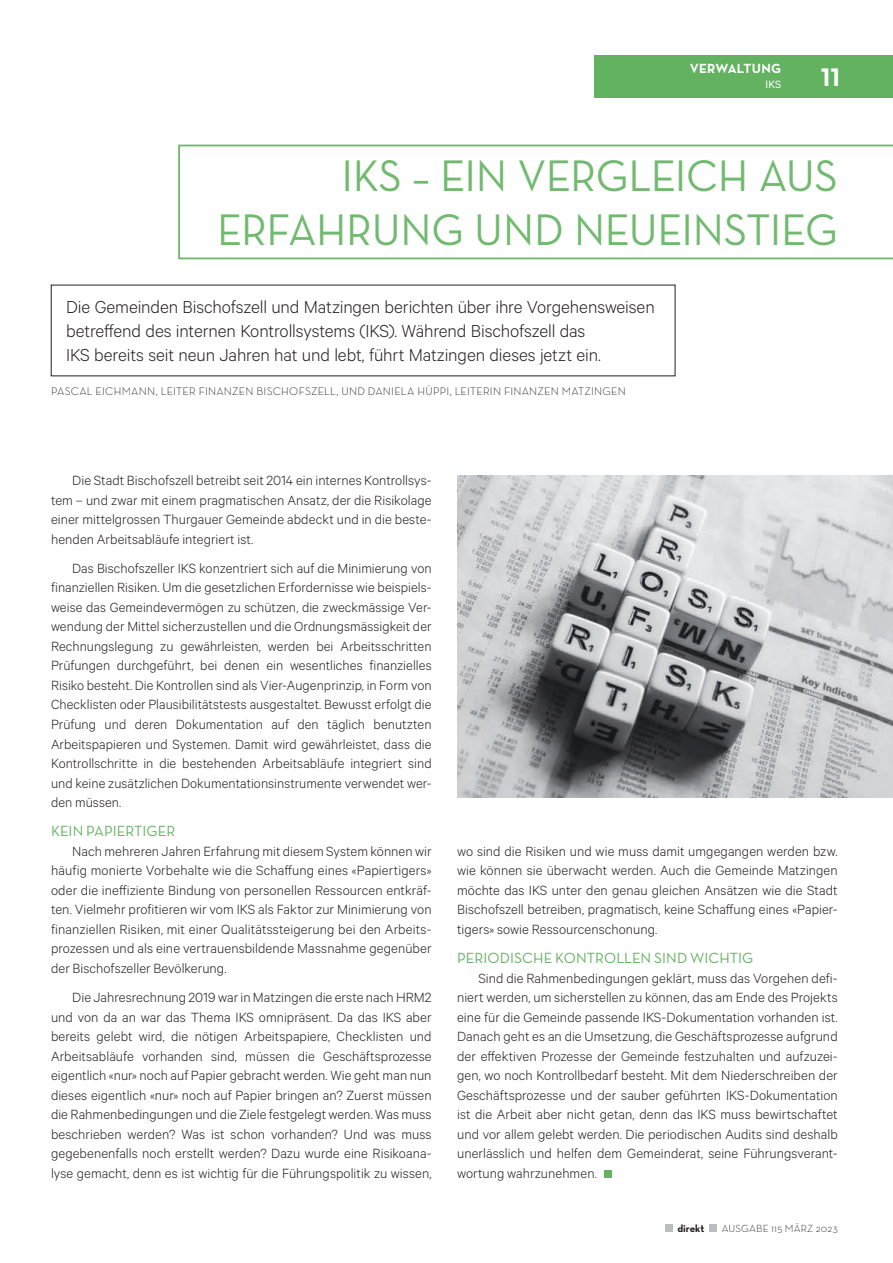
<style>
.page{position:relative;width:893px;height:1263px;background:#fff}
.page>*{position:absolute;margin:0;border:0;box-sizing:border-box;transform-origin:0 0}
.t1{font:45px/54px "Neutra Text";letter-spacing:-.015em;color:#62b260;text-align:right}
.t2{font:25.8px "Neutra Text Bold Alt";color:#fff}
.t3{font:300 19.5px/24px "Calibre";letter-spacing:-.005em;color:#231f20}
.t4{font:300 15px/19.5px "Calibre";letter-spacing:.005em;color:#231f20;text-align:justify}
.t5{font:15px "Neutra Text";color:#62b260}
.t6{font:700 13.5px "Neutra Text";letter-spacing:.015em;color:#fff}
.t7{font:12px "Calibre";color:#fff}
.t8{font:300 11.25px "Neutra Text";letter-spacing:.015em;color:#231f20}
.t9{font:300 10.5px "Neutra Text";letter-spacing:.015em;color:#231f20}
.t10{font:700 10.5px "Neutra Text";color:#231f20}
</style>
<div class="page">
<div style="left:665px;top:1224px;width:7px;height:8px;background:#bcbdc0"></div>
<div style="left:709px;top:1224px;width:8px;height:8px;background:#bcbdc0"></div>
<div style="left:604px;top:1170px;width:8px;height:7px;background:#62b260"></div>
<img style="left:457px;top:475px;width:436px;height:322px">
<svg style="left:178px;top:145px;width:715px;height:114px"></svg>
<div style="left:594px;top:55px;width:299px;height:43px;background:#62b260"></div>
<p class="t6" style="left:690px;top:60px;width:93px">VERWALTUNG</p>
<p class="t7" style="left:765px;top:77px;width:17px">IKS</p>
<h2 class="t2" style="left:821px;top:61px;width:20px">11</h2>
<h1 class="t1" style="left:217px;top:148px;width:622px">IKS – EIN VERGLEICH AUS<br>ERFAHRUNG UND NEUEINSTIEG</h1>
<h3 class="t3" style="left:66px;top:294px;width:590px">Die Gemeinden Bischofszell und Matzingen berichten über ihre Vorgehensweisen betreffend des internen Kontrollsystems (IKS). Während Bischofszell das<br>IKS bereits seit neun Jahren hat und lebt, führt Matzingen dieses jetzt ein.</h3>
<p class="t8" style="left:51px;top:384px;width:576px">PASCAL EICHMANN, LEITER FINANZEN BISCHOFSZELL, UND DANIELA HÜPPI, LEITERIN FINANZEN MATZINGEN</p>
<p class="t4" style="left:51px;top:470px;width:382px;text-indent:21px">Die Stadt Bischofszell betreibt seit 2014 ein internes Kontrollsys&shy;tem – und zwar mit einem pragmatischen Ansatz, der die Risikolage einer mittelgrossen Thurgauer Gemeinde abdeckt und in die beste&shy;henden Arbeitsabläufe integriert ist.</p>
<p class="t4" style="left:51px;top:558px;width:382px;text-indent:21px">Das Bischofszeller IKS konzentriert sich auf die Minimierung von finanziellen Risiken. Um die gesetzlichen Erfordernisse wie beispiels&shy;weise das Gemeindevermögen zu schützen, die zweckmässige Ver&shy;wendung der Mittel sicherzustellen und die Ordnungsmässigkeit der Rechnungslegung zu gewährleisten, werden bei Arbeitsschritten Prüfungen durchgeführt, bei denen ein wesentliches finanzielles Risiko besteht. Die Kontrollen sind als Vier-Augenprinzip, in Form von Checklisten oder Plausibilitätstests ausgestaltet. Bewusst erfolgt die Prüfung und deren Dokumentation auf den täglich benutzten Arbeitspapieren und Systemen. Damit wird gewährleistet, dass die Kontrollschritte in die bestehenden Arbeitsabläufe integriert sind und keine zusätzlichen Dokumentationsinstrumente verwendet wer&shy;den müssen.</p>
<p class="t5" style="left:51px;top:822px;width:126px">KEIN PAPIERTIGER</p>
<p class="t4" style="left:51px;top:841px;width:382px;text-indent:21px">Nach mehreren Jahren Erfahrung mit diesem System können wir häufig monierte Vorbehalte wie die Schaffung eines «Papiertigers» oder die ineffiziente Bindung von personellen Ressourcen entkräf&shy;ten. Vielmehr profitieren wir vom IKS als Faktor zur Minimierung von finanziellen Risiken, mit einer Qualitätssteigerung bei den Arbeits&shy;prozessen und als eine vertrauensbildende Massnahme gegenüber der Bischofszeller Bevölkerung.</p>
<p class="t4" style="left:51px;top:987px;width:382px;text-indent:21px">Die Jahresrechnung 2019 war in Matzingen die erste nach HRM2 und von da an war das Thema IKS omnipräsent. Da das IKS aber bereits gelebt wird, die nötigen Arbeitspapiere, Checklisten und Arbeitsabläufe vorhanden sind, müssen die Geschäftsprozesse eigentlich «nur» noch auf Papier gebracht werden. Wie geht man nun dieses eigentlich «nur» noch auf Papier bringen an? Zuerst müssen die Rahmenbedingungen und die Ziele festgelegt werden. Was muss beschrieben werden? Was ist schon vorhanden? Und was muss gegebenenfalls noch erstellt werden? Dazu wurde eine Risikoana&shy;lyse gemacht, denn es ist wichtig für die Führungspolitik zu wissen,</p>
<p class="t4" style="left:457px;top:841px;width:382px">wo sind die Risiken und wie muss damit umgegangen werden bzw. wie können sie überwacht werden. Auch die Gemeinde Matzingen möchte das IKS unter den genau gleichen Ansätzen wie die Stadt Bischofszell betreiben, pragmatisch, keine Schaffung eines «Papier&shy;tigers» sowie Ressourcenschonung.</p>
<p class="t5" style="left:457px;top:949px;width:298px">PERIODISCHE KONTROLLEN SIND WICHTIG</p>
<p class="t4" style="left:457px;top:967px;width:382px;text-indent:21px">Sind die Rahmenbedingungen geklärt, muss das Vorgehen defi&shy;niert werden, um sicherstellen zu können, das am Ende des Projekts eine für die Gemeinde passende IKS-Dokumentation vorhanden ist.<br>Danach geht es an die Umsetzung, die Geschäftsprozesse aufgrund der effektiven Prozesse der Gemeinde festzuhalten und aufzuzei&shy;gen, wo noch Kontrollbedarf besteht. Mit dem Niederschreiben der Geschäftsprozesse und der sauber geführten IKS-Dokumentation ist die Arbeit aber nicht getan, denn das IKS muss bewirtschaftet und vor allem gelebt werden. Die periodischen Audits sind deshalb unerlässlich und helfen dem Gemeinderat, seine Führungsverant&shy;wortung wahrzunehmen.</p>
<p class="t10" style="left:677px;top:1222px;width:29px">direkt</p>
<p class="t9" style="left:722px;top:1222px;width:117px">AUSGABE 115 MÄRZ 2023</p>
</div>
